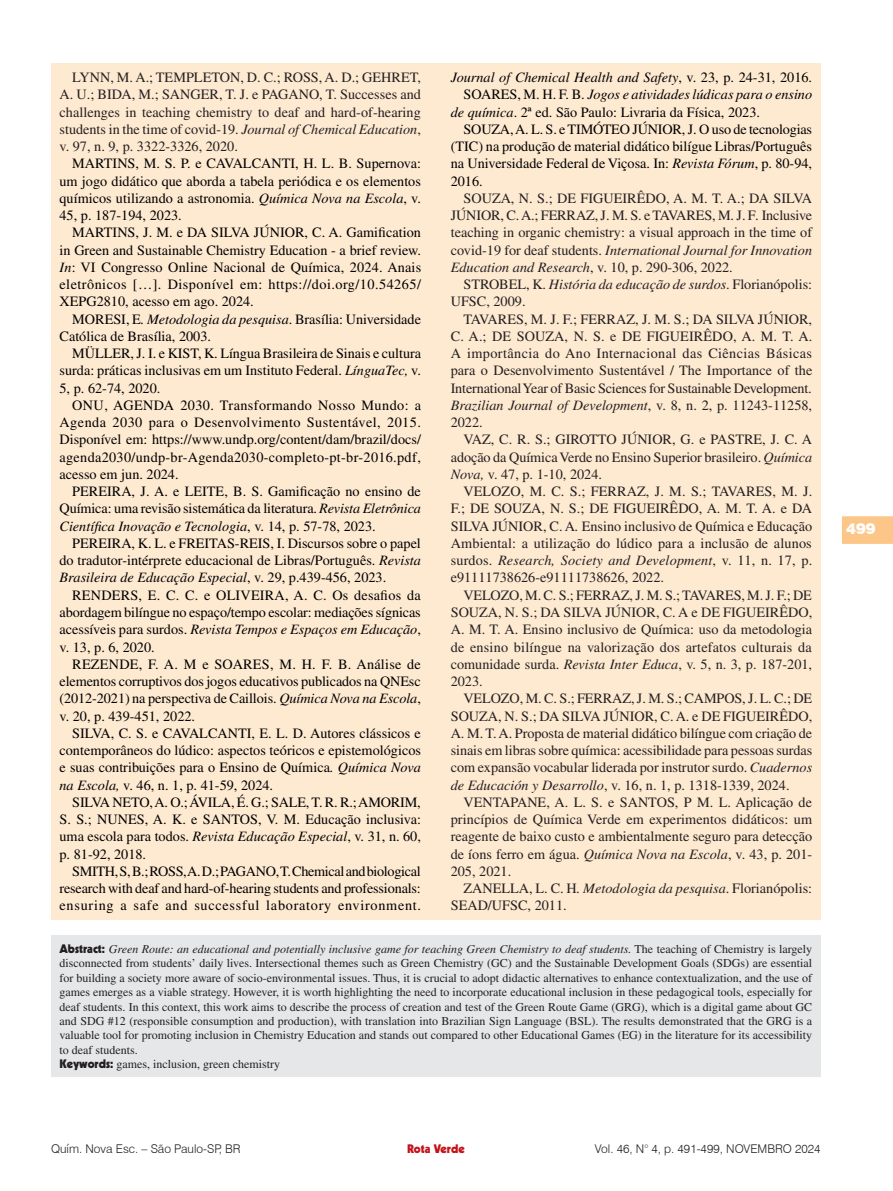
<style>
.page{position:relative;width:893px;height:1191px;background:#fff}
.page>*{position:absolute;margin:0;border:0;box-sizing:border-box;transform-origin:0 0}
.t1{font:900 15px "Swiss 721 BT";color:#fff}
.Bibliografia{font:14.25px/17.2px "Times LT Std";color:#000;text-align:justify}
.Bibliografia-2{font:14.25px/17.2px "Times LT Std";color:#231f20;text-align:justify}
.Bibliografia-3{font:14.25px/17.2px "Times LT Std";color:#222;text-align:justify}
.Bibliografia-4{font:italic 14.25px "Times LT Std";color:#000}
.Abstract{font:12px/14.4px "Times LT Std";color:#231f20;text-align:justify}
.t2{font:300 12px "Swiss 721 BT";color:#231f20}
.t3{font:900 12px "Kabel LT Std";color:#c4121a}
.s1{font-style:italic}
.s2{font-style:normal}
.s3{font-family:"Kabel LT Std";font-weight:900}
</style>
<div class="page">
<svg style="left:842px;top:516px;width:51px;height:28px"></svg>
<div style="left:51px;top:935px;width:770px;height:141px;background:#e6e7e9"></div>
<div style="left:51px;top:64px;width:770px;height:856px;background:#fee9d1"></div>
<p class="Bibliografia-2" style="left:60px;top:69px;width:363px;text-indent:13px">LYNN, M. A.; TEMPLETON, D. C.; ROSS, A. D.; GEHRET, A. U.; BIDA, M.; SANGER, T. J. e PAGANO, T. Successes and challenges in teaching chemistry to deaf and hard-of-hearing students in the time of covid-19. <span class="s1">Journal of Chemical Education</span>, v. 97, n. 9, p. 3322-3326, 2020.</p>
<p class="Bibliografia" style="left:60px;top:155px;width:363px;text-indent:13px">MARTINS, M. S. P. e CAVALCANTI, H. L. B. Supernova: um jogo didático que aborda a tabela periódica e os elementos químicos utilizando a astronomia. <span class="s1">Química Nova na Escola</span>, v.<br>45, p. 187-194, 2023.</p>
<p class="Bibliografia" style="left:60px;top:224px;width:363px;text-indent:13px">MARTINS, J. M. e DA SILVA JÚNIOR, C. A. Gamification in Green and Sustainable Chemistry Education - a brief review.<br><span class="s1">In</span>: VI Congresso Online Nacional de Química, 2024. Anais eletrônicos […]. Disponível em: https://doi.org/10.54265/ XEPG2810, acesso em ago. 2024.</p>
<p class="Bibliografia" style="left:60px;top:310px;width:363px;text-indent:13px">MORESI, E<span class="s1">. Metodologia da pesquisa</span>. Brasília: Universidade<br>Católica de Brasília, 2003.</p>
<p class="Bibliografia" style="left:60px;top:345px;width:363px;text-indent:13px">MÜLLER, J. I. e KIST, K. Língua Brasileira de Sinais e cultura surda: práticas inclusivas em um Instituto Federal. <span class="s1">LínguaTec,</span> v.<br>5, p. 62-74, 2020.</p>
<p class="Bibliografia" style="left:60px;top:396px;width:363px;text-indent:13px">ONU, AGENDA 2030. Transformando Nosso Mundo: a Agenda 2030 para o Desenvolvimento Sustentável, 2015.<br>Disponível em: https://www.undp.org/content/dam/brazil/docs/ agenda2030/undp-br-Agenda2030-completo-pt-br-2016.pdf, acesso em jun. 2024.</p>
<p class="Bibliografia" style="left:60px;top:483px;width:363px;text-indent:13px">PEREIRA, J. A. e LEITE, B. S. Gamificação no ensino de Química: uma revisão sistemática da literatura. <span class="s1">Revista Eletrônica Científica Inovação e Tecnologia</span>, v. 14, p. 57-78, 2023.</p>
<p class="Bibliografia" style="left:60px;top:534px;width:363px;text-indent:13px">PEREIRA, K. L. e FREITAS-REIS, I. Discursos sobre o papel do tradutor-intérprete educacional de Libras/Português. <span class="s1">Revista Brasileira de Educação Especial</span>, v. 29, p.439-456, 2023.</p>
<p class="Bibliografia" style="left:60px;top:586px;width:363px;text-indent:13px">RENDERS, E. C. C. e OLIVEIRA, A. C. Os desafios da abordagem bilíngue no espaço/tempo escolar: mediações sígnicas acessíveis para surdos. <span class="s1">Revista Tempos e Espaços em Educação</span>, v. 13, p. 6, 2020.</p>
<p class="Bibliografia" style="left:60px;top:655px;width:363px;text-indent:13px">REZENDE, F. A. M e SOARES, M. H. F. B. Análise de elementos corruptivos dos jogos educativos publicados na QNEsc (2012-2021) na perspectiva de Caillois. <span class="s1">Química Nova na Escola</span>, v. 20, p. 439-451, 2022.</p>
<p class="Bibliografia" style="left:60px;top:724px;width:363px;text-indent:13px">SILVA, C. S. e CAVALCANTI, E. L. D. Autores clássicos e contemporâneos do lúdico: aspectos teóricos e epistemológicos e suas contribuições para o Ensino de Química<span class="s1">. Química Nova na Escola,</span> v. 46, n. 1, p. 41-59, 2024.</p>
<p class="Bibliografia" style="left:60px;top:793px;width:363px;text-indent:13px">SILVA NETO, A. O.; ÁVILA, É. G.; SALE, T. R. R.; AMORIM, S. S.; NUNES, A. K. e SANTOS, V. M. Educação inclusiva: uma escola para todos. <span class="s1">Revista Educação Especial</span>, v. 31, n. 60, p. 81-92, 2018.</p>
<p class="Bibliografia" style="left:60px;top:862px;width:363px;text-indent:13px">SMITH, S, B.; ROSS, A. D.; PAGANO, T. Chemical and biological research with deaf and hard-of-hearing students and professionals: ensuring a safe and successful laboratory environment.</p>
<p class="Bibliografia-4" style="left:451px;top:69px;width:363px">Journal of Chemical Health and Safety<span class="s2">, v. 23, p. 24-31, 2016.</span></p>
<p class="Bibliografia" style="left:451px;top:86px;width:363px;text-indent:13px">SOARES, M. H. F. B. <span class="s1">Jogos e atividades lúdicas para o ensino de química</span>. 2ª ed. São Paulo: Livraria da Física, 2023.</p>
<p class="Bibliografia" style="left:451px;top:120px;width:363px;text-indent:13px">SOUZA, A. L. S. e TIMÓTEO JÚNIOR, J. O uso de tecnologias (TIC) na produção de material didático bilígue Libras/Português na Universidade Federal de Viçosa. In: <span class="s1">Revista Fórum</span>, p. 80-94, 2016.</p>
<p class="Bibliografia-2" style="left:451px;top:189px;width:363px;text-indent:13px">SOUZA, N. S.; DE FIGUEIRÊDO, A. M. T. A.; DA SILVA JÚNIOR, C. A.; FERRAZ, J. M. S. e TAVARES, M. J. F<span class="s1">.</span> Inclusive teaching in organic chemistry: a visual approach in the time of covid-19 for deaf students. <span class="s1">International Journal for Innovation Education and Research</span>, v. 10, p. 290-306, 2022.</p>
<p class="Bibliografia-2" style="left:451px;top:276px;width:363px;text-indent:13px">STROBEL, K. <span class="s1">História da educação de surdos</span>. Florianópolis:<br>UFSC, 2009.</p>
<p class="Bibliografia-2" style="left:451px;top:310px;width:363px;text-indent:13px">TAVARES, M. J. F.; FERRAZ, J. M. S.; DA SILVA JÚNIOR, C. A.; DE SOUZA, N. S. e DE FIGUEIRÊDO, A. M. T. A.<br>A importância do Ano Internacional das Ciências Básicas para o Desenvolvimento Sustentável / The Importance of the International Year of Basic Sciences for Sustainable Development.<br><span class="s1">Brazilian Journal of Development</span>, v. 8, n. 2, p. 11243-11258, 2022.</p>
<p class="Bibliografia-2" style="left:451px;top:431px;width:363px;text-indent:13px">VAZ, C. R. S.; GIROTTO JÚNIOR, G. e PASTRE, J. C. A adoção da Química Verde no Ensino Superior brasileiro. <span class="s1">Química Nova,</span> v. 47, p. 1-10, 2024.</p>
<p class="Bibliografia-2" style="left:451px;top:483px;width:363px;text-indent:13px">VELOZO, M. C. S.; FERRAZ, J. M. S.; TAVARES, M. J.<br>F.; DE SOUZA, N. S.; DE FIGUEIRÊDO, A. M. T. A. e DA SILVA JÚNIOR, C. A<span class="s1">.</span> Ensino inclusivo de Química e Educação Ambiental: a utilização do lúdico para a inclusão de alunos surdos. <span class="s1">Research, Society and Development</span>, v. 11, n. 17, p. e91111738626-e91111738626, 2022.</p>
<p class="Bibliografia-3" style="left:451px;top:586px;width:363px;text-indent:13px">VELOZO, M. C. S.; FERRAZ, J. M. S.; TAVARES, M. J. F.; DE SOUZA, N. S.; DA SILVA JÚNIOR, C. A e DE FIGUEIRÊDO, A. M. T. A. Ensino inclusivo de Química: uso da metodologia de ensino bilíngue na valorização dos artefatos culturais da comunidade surda. <span class="s1">Revista Inter Educa</span>, v. 5, n. 3, p. 187-201, 2023.</p>
<p class="Bibliografia-2" style="left:451px;top:690px;width:363px;text-indent:13px">VELOZO, M. C. S.; FERRAZ, J. M. S.; CAMPOS, J. L. C.; DE SOUZA, N. S.; DA SILVA JÚNIOR, C. A. e DE FIGUEIRÊDO, A. M. T. A. Proposta de material didático bilíngue com criação de sinais em libras sobre química: acessibilidade para pessoas surdas com expansão vocabular liderada por instrutor surdo. <span class="s1">Cuadernos de Educación y Desarrollo</span>, v. 16, n. 1, p. 1318-1339, 2024.</p>
<p class="Bibliografia-2" style="left:451px;top:793px;width:363px;text-indent:13px">VENTAPANE, A. L. S. e SANTOS, P M. L. Aplicação de princípios de Química Verde em experimentos didáticos: um reagente de baixo custo e ambientalmente seguro para detecção de íons ferro em água. <span class="s1">Química Nova na Escola</span>, v. 43, p. 201- 205, 2021.</p>
<p class="Bibliografia-2" style="left:451px;top:879px;width:363px;text-indent:13px">ZANELLA, L. C. H<span class="s1">. Metodologia da pesquisa</span>. Florianópolis:<br>SEAD/UFSC, 2011.</p>
<p class="Abstract" style="left:59px;top:941px;width:754px"><span class="s3">Abstract:</span> <span class="s1">Green Route: an educational and potentially inclusive game for teaching Green Chemistry to deaf students.</span> The teaching of Chemistry is largely disconnected from students’ daily lives. Intersectional themes such as Green Chemistry (GC) and the Sustainable Development Goals (SDGs) are essential for building a society more aware of socio-environmental issues. Thus, it is crucial to adopt didactic alternatives to enhance contextualization, and the use of games emerges as a viable strategy. However, it is worth highlighting the need to incorporate educational inclusion in these pedagogical tools, especially for deaf students. In this context, this work aims to describe the process of creation and test of the Green Route Game (GRG), which is a digital game about GC and SDG #12 (responsible consumption and production), with translation into Brazilian Sign Language (BSL). The results demonstrated that the GRG is a valuable tool for promoting inclusion in Chemistry Education and stands out compared to other Educational Games (EG) in the literature for its accessibility to deaf students.</p>
<p class="Abstract" style="left:59px;top:1056px;width:222px"><span class="s3">Keywords:</span> games, inclusion, green chemistry</p>
<p class="t1" style="left:846px;top:519px;width:31px">499</p>
<p class="t2" style="left:51px;top:1141px;width:191px">Quím. Nova Esc. – São Paulo-SP, BR</p>
<p class="t2" style="left:595px;top:1141px;width:227px">Vol. 46, N° 4, p. 491-499, NOVEMBRO 2024</p>
<p class="t3" style="left:407px;top:1141px;width:59px">Rota Verde</p>
</div>
